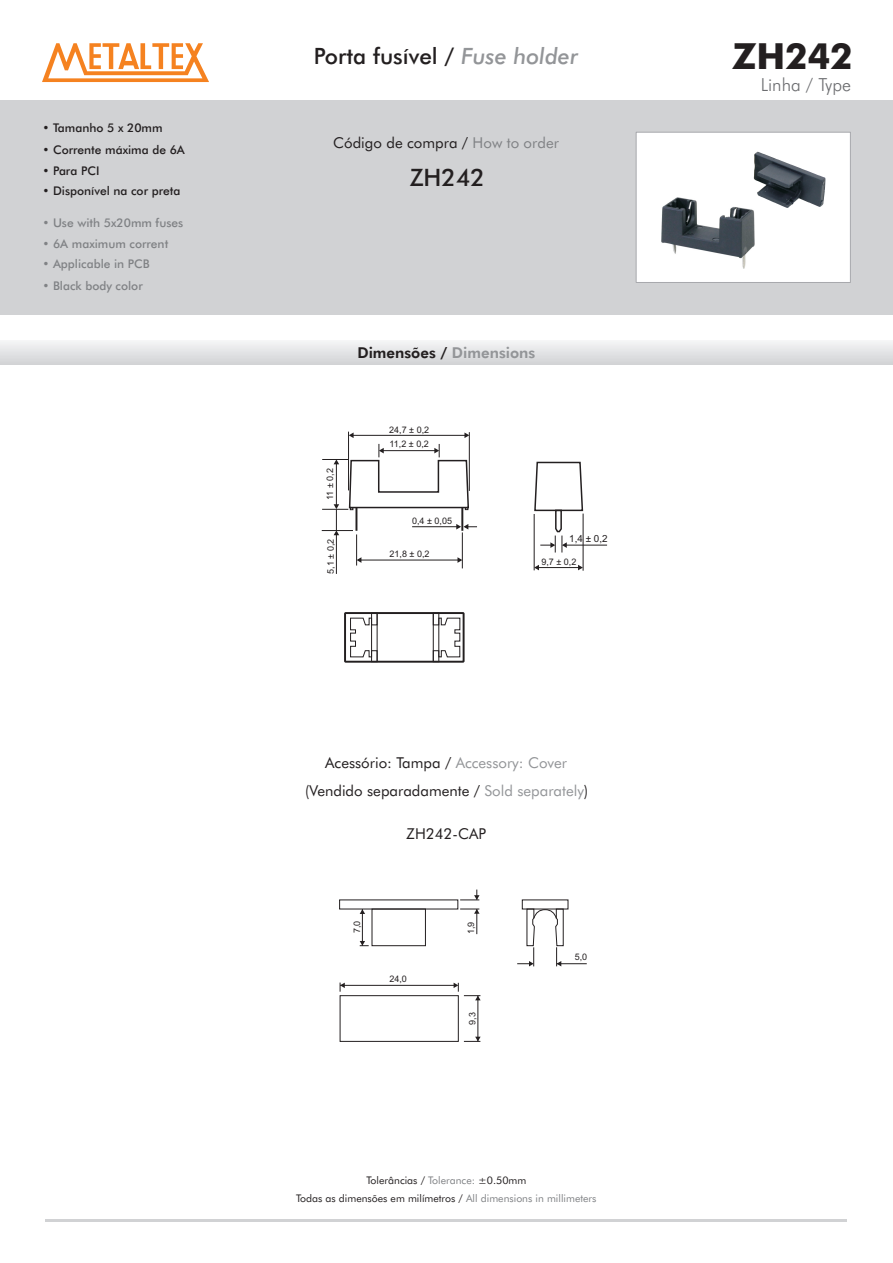
<style>
.page{position:relative;width:893px;height:1263px;background:#fff}
.page>*{position:absolute;margin:0;border:0;box-sizing:border-box;transform-origin:0 0}
.t1{font:500 36px "Futura BT";color:#231f20}
.t2{font:500 24px "Futura BT";color:#231f20}
.t3{font:500 22.5px "Futura BT";color:#231f20}
.t4{font:300 18px "Futura BT";color:#6c6d70}
.t5{font:15px "Futura BT";color:#231f20}
.t6{font:800 15px "Futura BT";color:#231f20}
.t7{font:500 12px "Futura BT";color:#808285}
.t8{font:500 12px "Futura BT";color:#231f20}
.t9{font:10.5px "Futura BT";color:#231f20}
.t10{font:9.9px "Arial";color:#231f20}
.t11{font:9px "Arial";color:#231f20}
.s1{font-style:italic;color:#939598}
.s2{color:#808285}
.s3{color:#939598}
</style>
<div class="page">
<svg style="left:0;top:341px;width:893px;height:23px"></svg>
<div style="left:0;top:100px;width:893px;height:214px;background:#d1d2d4"></div>
<svg style="left:42px;top:43px;width:167px;height:39px"></svg>
<div style="left:636px;top:132px;width:215px;height:151px;background:#fff"></div>
<img style="left:745px;top:146px;width:80px;height:61px">
<img style="left:661px;top:197px;width:93px;height:72px">
<div style="left:340px;top:995px;width:119px;height:47px;border:1px solid #231f20"></div>
<hr style="left:340px;top:985px;width:116px;height:1px;background:#231f20">
<hr style="left:478px;top:996px;width:1px;height:45px;background:#231f20">
<div style="left:372px;top:908px;width:54px;height:38px;border:1px solid #231f20"></div>
<hr style="left:362px;top:909px;width:1px;height:37px;background:#231f20">
<hr style="left:557px;top:963px;width:30px;height:1px;background:#231f20">
<svg style="left:517px;top:908px;width:47px;height:58px"></svg>
<svg style="left:464px;top:1037px;width:17px;height:5px"></svg>
<svg style="left:460px;top:889px;width:19px;height:12px"></svg>
<svg style="left:460px;top:909px;width:19px;height:25px"></svg>
<svg style="left:360px;top:909px;width:5px;height:5px"></svg>
<svg style="left:360px;top:941px;width:9px;height:5px"></svg>
<svg style="left:454px;top:983px;width:27px;height:17px"></svg>
<svg style="left:340px;top:982px;width:5px;height:10px"></svg>
<div style="left:344px;top:612px;width:121px;height:51px;border:2px solid #231f20"></div>
<svg style="left:432px;top:612px;width:29px;height:50px"></svg>
<div style="left:433px;top:613px;width:6px;height:49px;border:1px solid #231f20"></div>
<svg style="left:350px;top:612px;width:28px;height:50px"></svg>
<div style="left:371px;top:613px;width:6px;height:49px;border:1px solid #231f20"></div>
<hr style="left:564px;top:545px;width:43px;height:1px;background:#231f20">
<hr style="left:536px;top:567px;width:46px;height:1px;background:#231f20">
<hr style="left:534px;top:514px;width:1px;height:56px;background:#231f20">
<hr style="left:583px;top:514px;width:1px;height:57px;background:#231f20">
<hr style="left:358px;top:560px;width:102px;height:1px;background:#231f20">
<hr style="left:356px;top:534px;width:1px;height:31px;background:#231f20">
<hr style="left:462px;top:532px;width:1px;height:36px;background:#231f20">
<hr style="left:336px;top:532px;width:1px;height:42px;background:#231f20">
<hr style="left:351px;top:435px;width:116px;height:1px;background:#231f20">
<hr style="left:348px;top:432px;width:1px;height:58px;background:#231f20">
<hr style="left:469px;top:432px;width:1px;height:59px;background:#231f20">
<svg style="left:349px;top:432px;width:5px;height:6px"></svg>
<svg style="left:464px;top:432px;width:5px;height:6px"></svg>
<svg style="left:457px;top:557px;width:5px;height:6px"></svg>
<svg style="left:578px;top:565px;width:5px;height:5px"></svg>
<svg style="left:533px;top:461px;width:51px;height:91px"></svg>
<svg style="left:534px;top:565px;width:5px;height:5px"></svg>
<svg style="left:357px;top:557px;width:4px;height:6px"></svg>
<svg style="left:322px;top:444px;width:155px;height:91px"></svg>
<hr style="left:45px;top:1219px;width:802px;height:2px;background:#d1d2d4">
<hr style="left:45px;top:1220px;width:801px;height:2px;background:#d1d2d4">
<p class="t8" style="left:42px;top:123px;width:122px">• Tamanho 5 x 20mm</p>
<p class="t8" style="left:42px;top:144px;width:144px">• Corrente máxima de 6A</p>
<p class="t8" style="left:42px;top:166px;width:59px">• Para PCI</p>
<p class="t8" style="left:42px;top:186px;width:140px">• Disponível na cor preta</p>
<p class="t7" style="left:42px;top:218px;width:142px">• Use with 5x20mm fuses</p>
<p class="t7" style="left:42px;top:259px;width:109px">• Applicable in PCB</p>
<p class="t7" style="left:42px;top:280px;width:102px">• Black body color</p>
<p class="t7" style="left:42px;top:239px;width:127px">• 6A maximum corrent</p>
<h3 class="t3" style="left:314px;top:47px;width:266px">Porta fusível / <span class="s1">Fuse holder</span></h3>
<h1 class="t1" style="left:732px;top:41px;width:122px">ZH242</h1>
<p class="t4" style="left:761px;top:77px;width:92px">Linha / Type</p>
<p class="t5" style="left:333px;top:137px;width:227px">Código de compra / <span class="s2">How to order</span></p>
<h2 class="t2" style="left:410px;top:168px;width:77px">ZH242</h2>
<p class="t6" style="left:357px;top:347px;width:179px">Dimensões / <span class="s3">Dimensions</span></p>
<p class="t11" style="left:389px;top:426px;width:41px">24,7 ± 0,2</p>
<p class="t11" style="left:327px;top:500px;width:33px;rotate:-90deg">11 ± 0,2</p>
<p class="t11" style="left:327px;top:574px;width:36px;rotate:-90deg">5,1 ± 0,2</p>
<p class="t11" style="left:390px;top:441px;width:41px">11,2 ± 0,2</p>
<p class="t11" style="left:412px;top:517px;width:41px">0,4 ± 0,05</p>
<p class="t11" style="left:390px;top:550px;width:41px">21,8 ± 0,2</p>
<p class="t10" style="left:569px;top:535px;width:40px">1,4 ± 0,2</p>
<p class="t11" style="left:541px;top:558px;width:36px">9,7 ± 0,2</p>
<p class="t5" style="left:325px;top:757px;width:243px">Acessório: Tampa / <span class="s3">Accessory: Cover</span></p>
<p class="t5" style="left:305px;top:784px;width:285px">(Vendido separadamente / <span class="s3">Sold separately</span>)</p>
<p class="t5" style="left:407px;top:828px;width:81px">ZH242-CAP</p>
<p class="t11" style="left:354px;top:933px;width:14px;rotate:-90deg">7,0</p>
<p class="t11" style="left:389px;top:975px;width:19px">24,0</p>
<p class="t11" style="left:467px;top:934px;width:14px;rotate:-90deg">1,9</p>
<p class="t11" style="left:469px;top:1024px;width:14px;rotate:-90deg">9,3</p>
<p class="t11" style="left:575px;top:954px;width:14px">5,0</p>
<p class="t9" style="left:367px;top:1176px;width:161px">Tolerâncias / <span class="s2">Tolerance:</span> ±0.50mm</p>
<p class="t9" style="left:296px;top:1194px;width:302px">Todas as dimensões em milímetros / <span class="s2">All dimensions in millimeters</span></p>
</div>
